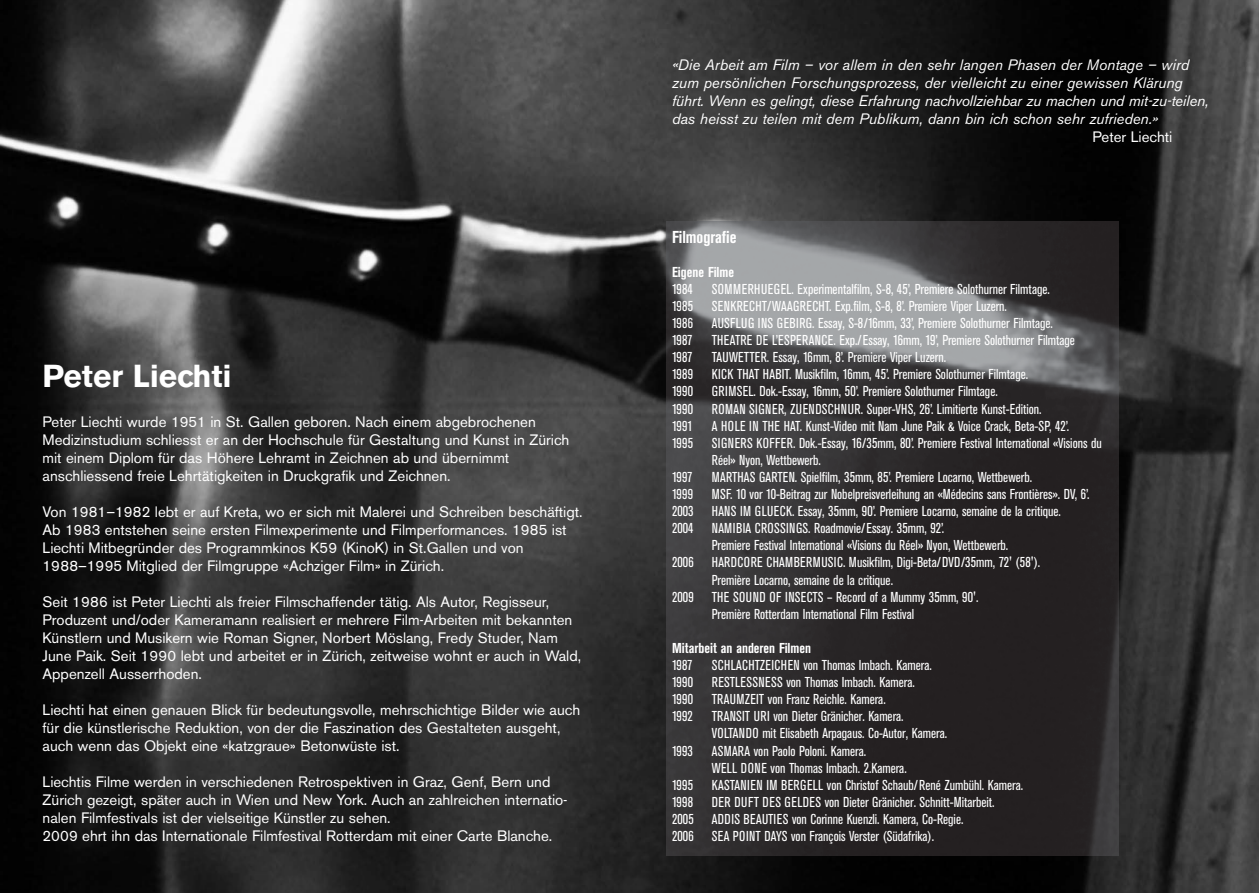
<style>
.page{position:relative;width:1259px;height:893px;background:#fff}
.page>*{position:absolute;margin:0;border:0;box-sizing:border-box;transform-origin:0 0}
.t1{font:700 31.5px "Akzidenz Grotesk BE";color:#fff}
.t2{font:700 condensed 17.1px "Akzidenz Grotesk BE";color:#fff}
.t3{font:15px/18px "Akzidenz Grotesk BE";color:#fff}
.t4{font:italic 15px/18px "Akzidenz Grotesk BE";color:#fff}
.t5{font:condensed 14.25px/17.1px "Akzidenz Grotesk BE";color:#fff}
.t6{font:700 condensed 14.25px "Akzidenz Grotesk BE";color:#fff}
</style>
<div class="page">
<img style="left:629px;top:0;width:630px;height:893px">
<svg style="left:0;top:0;width:629px;height:893px;background:#353535"></svg>
<img style="left:666px;top:222px;width:452px;height:633px">
<h1 class="t1" style="left:43px;top:365px;width:191px">Peter Liechti</h1>
<p class="t3" style="left:43px;top:414px;width:528px">Peter Liechti wurde 1951 in St. Gallen geboren. Nach einem abgebrochenen Medizinstudium schliesst er an der Hochschule für Gestaltung und Kunst in Zürich mit einem Diplom für das Höhere Lehramt in Zeichnen ab und übernimmt anschliessend freie Lehrtätigkeiten in Druckgrafik und Zeichnen.</p>
<p class="t3" style="left:43px;top:504px;width:541px">Von 1981–1982 lebt er auf Kreta, wo er sich mit Malerei und Schreiben beschäftigt.<br>Ab 1983 entstehen seine ersten Filmexperimente und Filmperformances. 1985 ist Liechti Mitbegründer des Programmkinos K59 (KinoK) in St.Gallen und von 1988–1995 Mitglied der Filmgruppe «Achziger Film» in Zürich.</p>
<p class="t3" style="left:43px;top:594px;width:540px">Seit 1986 ist Peter Liechti als freier Filmschaffender tätig. Als Autor, Regisseur, Produzent und/oder Kameramann realisiert er mehrere Film-Arbeiten mit bekannten Künstlern und Musikern wie Roman Signer, Norbert Möslang, Fredy Studer, Nam June Paik. Seit 1990 lebt und arbeitet er in Zürich, zeitweise wohnt er auch in Wald, Appenzell Ausserrhoden.</p>
<p class="t3" style="left:43px;top:702px;width:539px">Liechti hat einen genauen Blick für bedeutungsvolle, mehrschichtige Bilder wie auch für die künstlerische Reduktion, von der die Faszination des Gestalteten ausgeht, auch wenn das Objekt eine «katzgraue» Betonwüste ist.</p>
<p class="t3" style="left:43px;top:774px;width:526px">Liechtis Filme werden in verschiedenen Retrospektiven in Graz, Genf, Bern und Zürich gezeigt, später auch in Wien und New York. Auch an zahlreichen internatio - nalen Filmfestivals ist der vielseitige Künstler zu sehen.<br>2009 ehrt ihn das Internationale Filmfestival Rotterdam mit einer Carte Blanche.</p>
<p class="t4" style="left:672px;top:57px;width:538px">«Die Arbeit am Film – vor allem in den sehr langen Phasen der Montage – wird zum persönlichen Forschungsprozess, der vielleicht zu einer gewissen Klärung führt. Wenn es gelingt, diese Erfahrung nachvollziehbar zu machen und mit-zu-teilen, das heisst zu teilen mit dem Publikum, dann bin ich schon sehr zufrieden.»</p>
<p class="t3" style="left:1092px;top:130px;width:81px">Peter Liechti</p>
<p class="t2" style="left:672px;top:230px;width:66px">Filmografie</p>
<p class="t6" style="left:672px;top:267px;width:64px">Eigene Filme</p>
<p class="t5" style="left:672px;top:281px;width:22px">1984</p>
<p class="t5" style="left:712px;top:281px;width:339px">SOMMERHUEGEL. Experimentalfilm, S-8, 45’, Premiere Solothurner Filmtage.</p>
<p class="t5" style="left:672px;top:299px;width:23px">1985</p>
<p class="t5" style="left:712px;top:299px;width:297px">SENKRECHT/WAAGRECHT. Exp.film, S-8, 8’. Premiere Viper Luzern.</p>
<p class="t5" style="left:672px;top:316px;width:23px">1986</p>
<p class="t5" style="left:712px;top:316px;width:343px">AUSFLUG INS GEBIRG. Essay, S-8/16mm, 33’, Premiere Solothurner Filmtage.</p>
<p class="t5" style="left:672px;top:333px;width:22px">1987</p>
<p class="t5" style="left:712px;top:333px;width:365px">THEATRE DE L’ESPERANCE. Exp./Essay, 16mm, 19’, Premiere Solothurner Filmtage</p>
<p class="t5" style="left:672px;top:350px;width:22px">1987</p>
<p class="t5" style="left:712px;top:350px;width:236px">TAUWETTER. Essay, 16mm, 8’. Premiere Viper Luzern.</p>
<p class="t5" style="left:672px;top:367px;width:23px">1989</p>
<p class="t5" style="left:712px;top:367px;width:318px">KICK THAT HABIT. Musikfilm, 16mm, 45’. Premiere Solothurner Filmtage.</p>
<p class="t5" style="left:672px;top:384px;width:23px">1990</p>
<p class="t5" style="left:712px;top:384px;width:287px">GRIMSEL. Dok.-Essay, 16mm, 50’. Premiere Solothurner Filmtage.</p>
<p class="t5" style="left:672px;top:401px;width:23px">1990</p>
<p class="t5" style="left:712px;top:401px;width:331px">ROMAN SIGNER, ZUENDSCHNUR. Super-VHS, 26’. Limitierte Kunst-Edition.</p>
<p class="t5" style="left:672px;top:418px;width:22px">1991</p>
<p class="t5" style="left:712px;top:418px;width:359px">A HOLE IN THE HAT. Kunst-Video mit Nam June Paik &amp; Voice Crack, Beta-SP, 42’.</p>
<p class="t5" style="left:672px;top:435px;width:23px">1995</p>
<p class="t5" style="left:712px;top:435px;width:391px">SIGNERS KOFFER. Dok.-Essay, 16/35mm, 80’. Premiere Festival International «Visions du<br>Réel» Nyon, Wettbewerb.</p>
<p class="t5" style="left:672px;top:470px;width:22px">1997</p>
<p class="t5" style="left:712px;top:470px;width:322px">MARTHAS GARTEN. Spielfilm, 35mm, 85’. Premiere Locarno, Wettbewerb.</p>
<p class="t5" style="left:672px;top:487px;width:23px">1999</p>
<p class="t5" style="left:712px;top:487px;width:379px">MSF. 10 vor 10-Beitrag zur Nobelpreisverleihung an «Médecins sans Frontières». DV, 6’.</p>
<p class="t5" style="left:672px;top:504px;width:23px">2003</p>
<p class="t5" style="left:712px;top:504px;width:351px">HANS IM GLUECK. Essay, 35mm, 90’. Premiere Locarno, semaine de la critique.</p>
<p class="t5" style="left:672px;top:521px;width:23px">2004</p>
<p class="t5" style="left:712px;top:521px;width:298px">NAMIBIA CROSSINGS. Roadmovie/Essay. 35mm, 92’.<br>Premiere Festival International «Visions du Réel» Nyon, Wettbewerb.</p>
<p class="t5" style="left:672px;top:555px;width:23px">2006</p>
<p class="t5" style="left:712px;top:555px;width:330px">HARDCORE CHAMBERMUSIC. Musikfilm, Digi-Beta/DVD/35mm, 72' (58').<br>Première Locarno, semaine de la critique.</p>
<p class="t5" style="left:672px;top:589px;width:23px">2009</p>
<p class="t5" style="left:712px;top:589px;width:268px">THE SOUND OF INSECTS – Record of a Mummy 35mm, 90'.<br>Première Rotterdam International Film Festival</p>
<p class="t6" style="left:672px;top:643px;width:141px">Mitarbeit an anderen Filmen</p>
<p class="t5" style="left:672px;top:658px;width:22px">1987</p>
<p class="t5" style="left:712px;top:658px;width:221px">SCHLACHTZEICHEN von Thomas Imbach. Kamera.</p>
<p class="t5" style="left:672px;top:675px;width:23px">1990</p>
<p class="t5" style="left:712px;top:675px;width:204px">RESTLESSNESS von Thomas Imbach. Kamera.</p>
<p class="t5" style="left:672px;top:692px;width:23px">1990</p>
<p class="t5" style="left:712px;top:692px;width:175px">TRAUMZEIT von Franz Reichle. Kamera.</p>
<p class="t5" style="left:672px;top:709px;width:22px">1992</p>
<p class="t5" style="left:712px;top:709px;width:237px">TRANSIT URI von Dieter Gränicher. Kamera.<br>VOLTANDO mit Elisabeth Arpagaus. Co-Autor, Kamera.</p>
<p class="t5" style="left:672px;top:743px;width:22px">1993</p>
<p class="t5" style="left:712px;top:743px;width:196px">ASMARA von Paolo Poloni. Kamera.<br>WELL DONE von Thomas Imbach. 2.Kamera.</p>
<p class="t5" style="left:672px;top:777px;width:23px">1995</p>
<p class="t5" style="left:712px;top:777px;width:313px">KASTANIEN IM BERGELL von Christof Schaub/René Zumbühl. Kamera.</p>
<p class="t5" style="left:672px;top:794px;width:23px">1998</p>
<p class="t5" style="left:712px;top:794px;width:284px">DER DUFT DES GELDES von Dieter Gränicher. Schnitt-Mitarbeit.</p>
<p class="t5" style="left:672px;top:812px;width:23px">2005</p>
<p class="t5" style="left:712px;top:812px;width:253px">ADDIS BEAUTIES von Corinne Kuenzli. Kamera, Co-Regie.</p>
<p class="t5" style="left:672px;top:829px;width:23px">2006</p>
<p class="t5" style="left:712px;top:829px;width:224px">SEA POINT DAYS von François Verster (Südafrika).</p>
</div>
